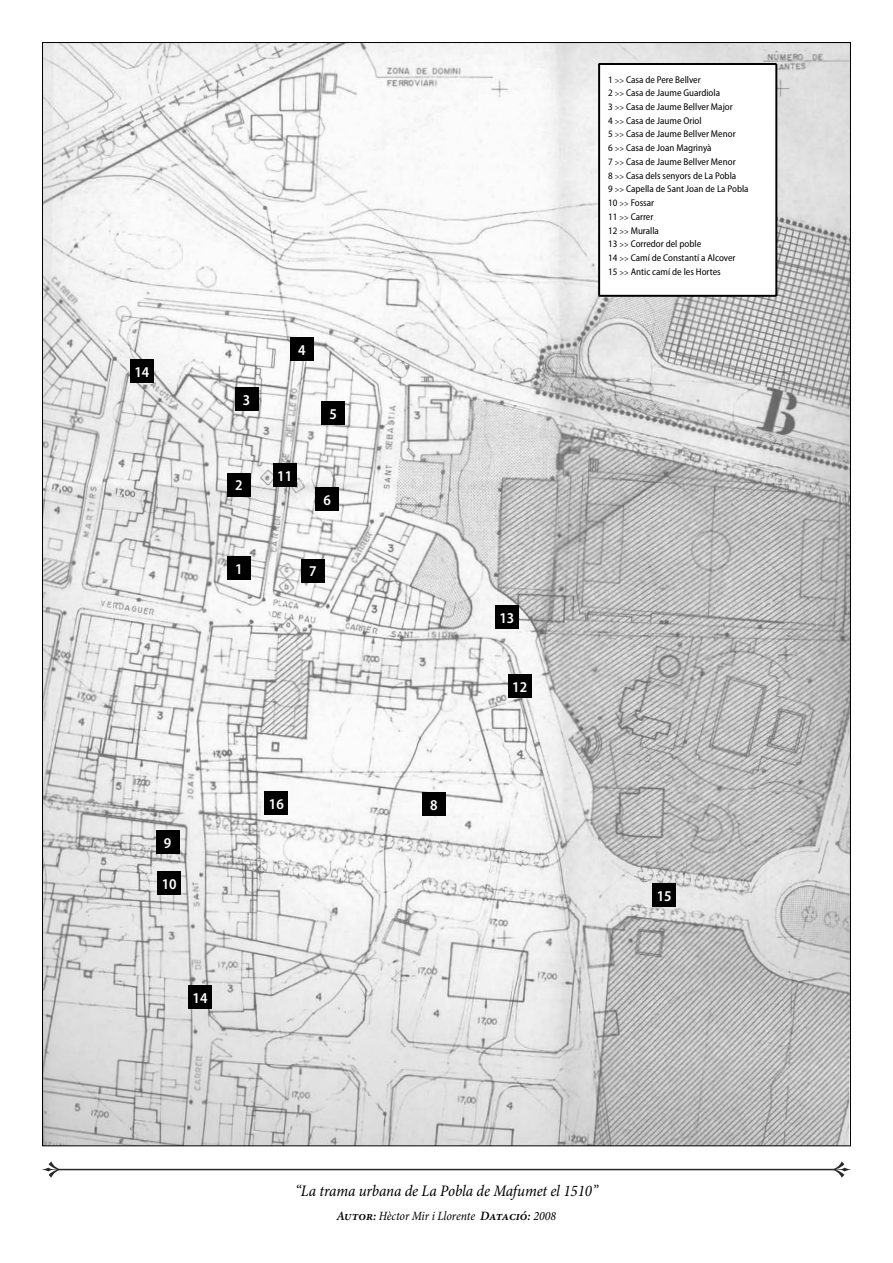
<style>
.page{position:relative;width:893px;height:1263px;background:#fff}
.page>*{position:absolute;margin:0;border:0;box-sizing:border-box;transform-origin:0 0}
.t1{font:italic condensed 16.2px "Minion Pro";letter-spacing:-.005em;color:#000}
.t2{font:600 semi-condensed 15px "Myriad Pro";color:#fff}
.t3{font:italic condensed 12.75px "Minion Pro";letter-spacing:-.005em;color:#000}
.t4{font:semi-condensed 9.75px/13.8px "Myriad Pro";color:#000}
.s1{font-size:7.8px}
.s2{font-weight:600;font-stretch:normal}
</style>
<div class="page">
<svg style="left:43px;top:1161px;width:16px;height:17px"></svg>
<hr style="left:59px;top:1169px;width:775px;height:1px;background:#28282a">
<svg style="left:834px;top:1161px;width:16px;height:17px"></svg>
<img style="left:44px;top:44px;width:805px;height:1100px">
<div style="left:130px;top:359px;width:24px;height:24px;background:#000"></div>
<div style="left:188px;top:985px;width:24px;height:24px;background:#000"></div>
<div style="left:652px;top:883px;width:24px;height:24px;background:#000"></div>
<div style="left:422px;top:792px;width:24px;height:24px;background:#000"></div>
<div style="left:508px;top:674px;width:23px;height:24px;background:#000"></div>
<div style="left:156px;top:830px;width:23px;height:24px;background:#000"></div>
<div style="left:157px;top:871px;width:24px;height:24px;background:#000"></div>
<div style="left:495px;top:605px;width:24px;height:24px;background:#000"></div>
<div style="left:264px;top:791px;width:24px;height:24px;background:#000"></div>
<div style="left:227px;top:556px;width:24px;height:24px;background:#000"></div>
<div style="left:227px;top:473px;width:24px;height:24px;background:#000"></div>
<div style="left:235px;top:387px;width:23px;height:24px;background:#000"></div>
<div style="left:290px;top:337px;width:24px;height:24px;background:#000"></div>
<div style="left:273px;top:463px;width:24px;height:24px;background:#000"></div>
<div style="left:301px;top:559px;width:24px;height:24px;background:#000"></div>
<div style="left:315px;top:487px;width:24px;height:24px;background:#000"></div>
<div style="left:321px;top:401px;width:24px;height:24px;background:#000"></div>
<svg style="left:598px;top:63px;width:180px;height:234px"></svg>
<h2 class="t2" style="left:135px;top:364px;width:16px">14</h2>
<h2 class="t2" style="left:243px;top:391px;width:9px">3</h2>
<h2 class="t2" style="left:235px;top:477px;width:9px">2</h2>
<h2 class="t2" style="left:235px;top:560px;width:9px">1</h2>
<h2 class="t2" style="left:298px;top:342px;width:9px">4</h2>
<h2 class="t2" style="left:277px;top:468px;width:16px">11</h2>
<h2 class="t2" style="left:330px;top:406px;width:9px">5</h2>
<h2 class="t2" style="left:324px;top:492px;width:9px">6</h2>
<h2 class="t2" style="left:309px;top:563px;width:9px">7</h2>
<h2 class="t2" style="left:164px;top:834px;width:9px">9</h2>
<h2 class="t2" style="left:162px;top:875px;width:16px">10</h2>
<h2 class="t2" style="left:193px;top:989px;width:16px">14</h2>
<h2 class="t2" style="left:269px;top:795px;width:16px">16</h2>
<p class="t4" style="left:608px;top:73px;width:142px">1 <span class="s1">&gt;&gt;</span> Casa de Pere Bellver<br>2 <span class="s1">&gt;&gt;</span> Casa de Jaume Guardiola<br>3 <span class="s1">&gt;&gt;</span> Casa de Jaume Bellver Major<br>4 <span class="s1">&gt;&gt;</span> Casa de Jaume Oriol<br>5 <span class="s1">&gt;&gt;</span> Casa de Jaume Bellver Menor<br>6 <span class="s1">&gt;&gt;</span> Casa de Joan Magrinyà<br>7 <span class="s1">&gt;&gt;</span> Casa de Jaume Bellver Menor<br>8 <span class="s1">&gt;&gt;</span> Casa dels senyors de La Pobla<br>9 <span class="s1">&gt;&gt;</span> Capella de Sant Joan de La Pobla<br>10 <span class="s1">&gt;&gt;</span> Fossar<br>11 <span class="s1">&gt;&gt;</span> Carrer<br>12 <span class="s1">&gt;&gt;</span> Muralla<br>13 <span class="s1">&gt;&gt;</span> Corredor del poble<br>14 <span class="s1">&gt;&gt;</span> Camí de Constantí a Alcover<br>15 <span class="s1">&gt;&gt;</span> Antic camí de les Hortes</p>
<h2 class="t2" style="left:430px;top:796px;width:9px">8</h2>
<h2 class="t2" style="left:499px;top:610px;width:16px">13</h2>
<h2 class="t2" style="left:512px;top:679px;width:16px">12</h2>
<h2 class="t2" style="left:657px;top:887px;width:16px">15</h2>
<h1 class="t1" style="left:295px;top:1181px;width:304px">“La trama urbana de La Pobla de Mafumet el 1510”</h1>
<h3 class="t3" style="left:336px;top:1209px;width:221px"><span class="s2">Autor:</span> Hèctor Mir i Llorente <span class="s2">Datació:</span> 2008</h3>
</div>
